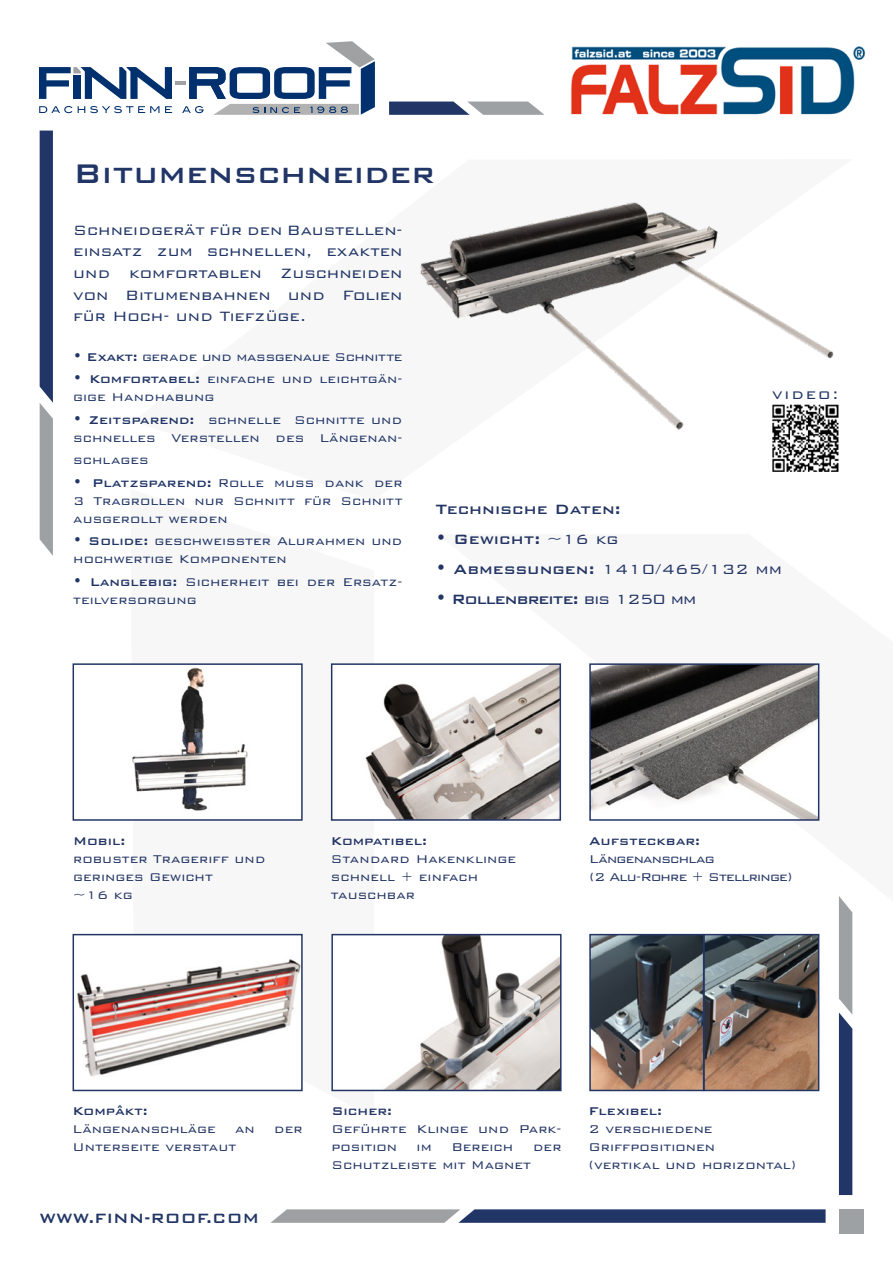
<style>
.page{position:relative;width:893px;height:1263px;background:#fff}
.page>*{position:absolute;margin:0;border:0;box-sizing:border-box;transform-origin:0 0}
.t1{font:500 36px "Bank Gothic BT";color:#213667}
.t2{font:300 18px/21.6px "Bank Gothic BT";letter-spacing:-.005em;color:#213667;text-align:justify}
.t3{font:500 18px "Bank Gothic BT";color:#233564}
.t4{font:300 18px "Bank Gothic BT";color:#233564}
.t5{font:500 18px "Bank Gothic BT";letter-spacing:-.05em;color:#233564}
.t6{font:500 18px "Bank Gothic BT";color:#223665}
.t7{font:300 18px "Bank Gothic BT";letter-spacing:.095em;color:#223564}
.t8{font:300 15px/18px "Bank Gothic BT";color:#213667}
.t9{font:300 15px/18px "Bank Gothic BT";color:#233564}
.t10{font:500 15px "Bank Gothic BT";color:#233564}
.t11{font:300 15px "Bank Gothic BT";letter-spacing:-.05em;color:#233564}
.t12{font:300 15px "Bank Gothic BT";letter-spacing:-.025em;color:#213667}
.s1{font-weight:500}
.s2{font-weight:300}
</style>
<div class="page">
<svg style="left:39px;top:41px;width:336px;height:74px"></svg>
<svg style="left:389px;top:102px;width:155px;height:13px;background:#727d94"></svg>
<svg style="left:839px;top:896px;width:13px;height:299px;background:#5b6986"></svg>
<svg style="left:40px;top:131px;width:13px;height:425px;background:#566483"></svg>
<svg style="left:270px;top:1209px;width:556px;height:14px;background:#576685"></svg>
<div style="left:839px;top:1209px;width:24px;height:24px;background:#9da1a3"></div>
<img style="left:571px;top:46px;width:294px;height:69px">
<img style="left:420px;top:202px;width:419px;height:228px">
<img style="left:132px;top:667px;width:116px;height:144px">
<div style="left:73px;top:663px;width:230px;height:158px;border:2px solid #233564"></div>
<img style="left:77px;top:959px;width:223px;height:118px">
<div style="left:73px;top:934px;width:230px;height:157px;border:2px solid #233564"></div>
<img style="left:386px;top:937px;width:173px;height:151px">
<div style="left:331px;top:934px;width:231px;height:157px;border:2px solid #233564"></div>
<img style="left:592px;top:937px;width:224px;height:151px">
<div style="left:589px;top:934px;width:115px;height:157px;border:2px solid #233564"></div>
<div style="left:703px;top:934px;width:116px;height:157px;border:2px solid #233564"></div>
<img style="left:365px;top:666px;width:193px;height:152px">
<div style="left:331px;top:663px;width:230px;height:158px;border:2px solid #233564"></div>
<img style="left:592px;top:666px;width:224px;height:152px">
<div style="left:589px;top:663px;width:230px;height:158px;border:2px solid #233564"></div>
<img style="left:772px;top:405px;width:67px;height:67px">
<p class="t1" style="left:73px;top:154px;width:363px">Bitumenschneider</p>
<p class="t2" style="left:73px;top:219px;width:331px">Schneidgerät für den Baustellen&shy;einsatz zum schnellen, exakten und komfortablen Zuschneiden von Bitumenbahnen und Folien für Hoch- und Tiefzüge.</p>
<p class="t12" style="left:73px;top:349px;width:331px"><span class="s1">• Exakt:</span> gerade und maßgenaue Schnitte</p>
<p class="t8" style="left:73px;top:370px;width:331px"><span class="s1">• Komfortabel:</span> einfache und leichtgän&shy;gige Handhabung</p>
<p class="t8" style="left:73px;top:410px;width:331px"><span class="s1">• Zeitsparend:</span> schnelle Schnitte und schnelles Verstellen des Längenan-</p>
<p class="t8" style="left:73px;top:451px;width:77px">schlages</p>
<p class="t8" style="left:73px;top:473px;width:331px;text-align:justify"><span class="s1">• Platzsparend:</span> Rolle muss dank der 3 Tragrollen nur Schnitt für Schnitt ausgerollt werden</p>
<p class="t8" style="left:73px;top:532px;width:331px"><span class="s1">• Solide:</span> geschweißter Alurahmen und hochwertige Komponenten</p>
<p class="t8" style="left:73px;top:572px;width:331px"><span class="s1">• Langlebig:</span> Sicherheit bei der Ersatz&shy;teilversorgung</p>
<p class="t7" style="left:772px;top:385px;width:68px">video:</p>
<p class="t3" style="left:436px;top:500px;width:186px">Technische Daten:</p>
<p class="t3" style="left:436px;top:530px;width:184px">• Gewicht: <span class="s2">~16 kg</span></p>
<p class="t4" style="left:436px;top:560px;width:348px"><span class="s1">• Abmessungen:</span> 1410/465/132 mm</p>
<p class="t5" style="left:436px;top:590px;width:262px">• Rollenbreite: <span class="s2">bis 1250 mm</span></p>
<p class="t10" style="left:73px;top:833px;width:54px">Mobil:</p>
<p class="t9" style="left:73px;top:850px;width:194px">robuster Trageriff und geringes Gewicht</p>
<p class="t9" style="left:73px;top:886px;width:61px">~16 kg</p>
<p class="t10" style="left:331px;top:833px;width:98px">Kompatibel:</p>
<p class="t9" style="left:331px;top:850px;width:187px">Standard Hakenklinge schnell + einfach tauschbar</p>
<p class="t10" style="left:589px;top:833px;width:112px">Aufsteckbar:</p>
<p class="t11" style="left:589px;top:851px;width:127px">Längenanschlag</p>
<p class="t11" style="left:589px;top:869px;width:205px">(2 Alu-Rohre + Stellringe)</p>
<p class="t10" style="left:73px;top:1103px;width:77px">Kompâkt:</p>
<p class="t9" style="left:73px;top:1120px;width:145px">Längenanschläge</p>
<p class="t9" style="left:235px;top:1120px;width:21px">an</p>
<p class="t9" style="left:274px;top:1120px;width:30px">der</p>
<p class="t9" style="left:73px;top:1138px;width:165px">Unterseite verstaut</p>
<p class="t6" style="left:40px;top:1208px;width:221px">WWW.FINN-ROOF.COM</p>
<p class="t10" style="left:331px;top:1103px;width:62px">Sicher:</p>
<p class="t9" style="left:331px;top:1120px;width:232px">Geführte Klinge und Park&shy;position</p>
<p class="t9" style="left:417px;top:1138px;width:17px">im</p>
<p class="t9" style="left:451px;top:1138px;width:63px">Bereich</p>
<p class="t9" style="left:533px;top:1138px;width:30px">der</p>
<p class="t9" style="left:331px;top:1156px;width:201px">Schutzleiste mit Magnet</p>
<p class="t10" style="left:589px;top:1103px;width:75px">Flexibel:</p>
<p class="t9" style="left:589px;top:1120px;width:128px">2 verschiedene<br>Griffpositionen</p>
<p class="t9" style="left:589px;top:1156px;width:209px">(vertikal und horizontal)</p>
</div>
